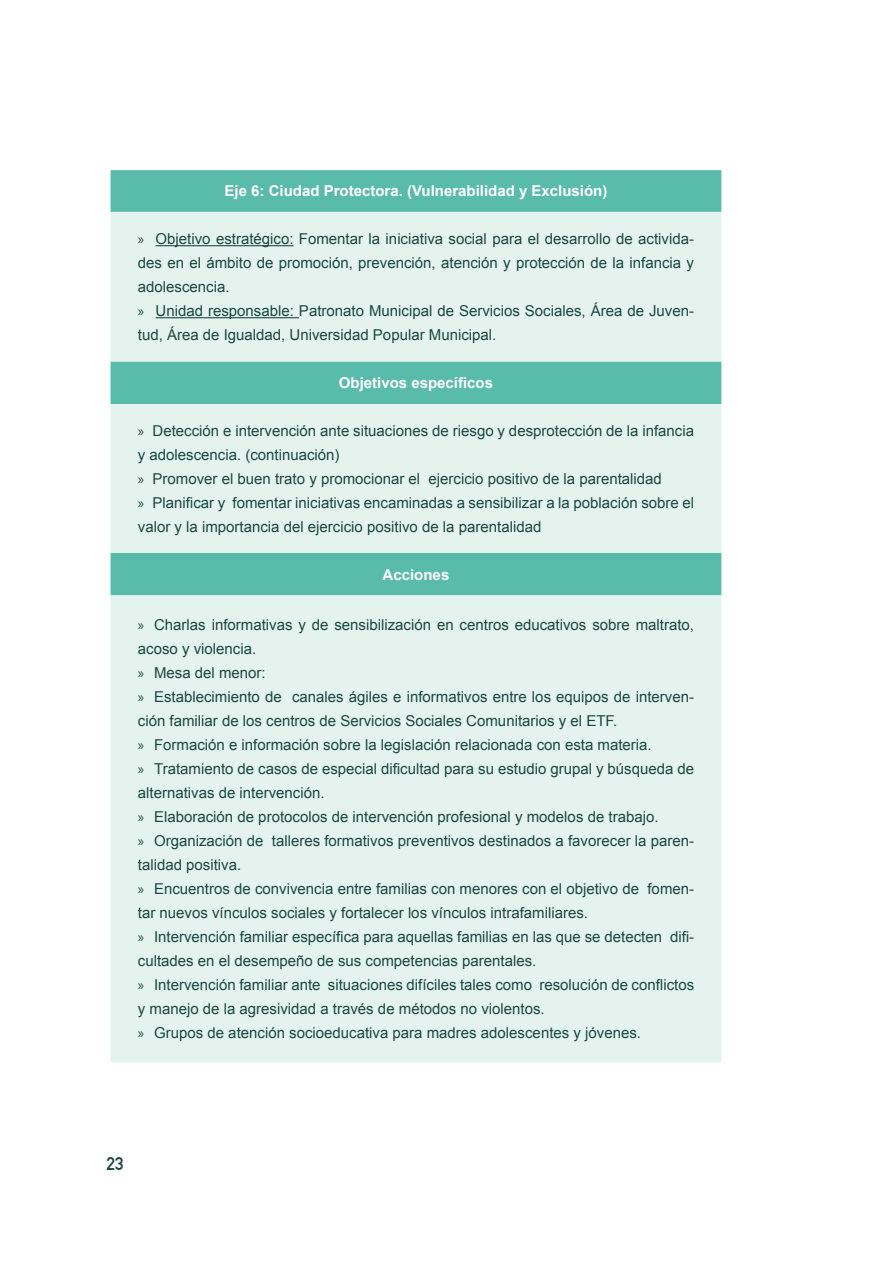
<style>
.page{position:relative;width:893px;height:1263px;background:#fff}
.page>*{position:absolute;margin:0;border:0;box-sizing:border-box;transform-origin:0 0}
.t1{font:700 18px "DIN Alternate";color:#1a473f}
.t2{font:15px/24px "Arial";color:#1a473f}
.t3{font:700 15px "Arial";color:#fff}
.s1{font-family:"Myriad Pro"}
</style>
<div class="page">
<div style="left:111px;top:170px;width:610px;height:42px;background:#59bbaa"></div>
<svg style="left:111px;top:212px;width:610px;height:850px;background:#d7ede8"></svg>
<hr style="left:156px;top:245px;width:138px;height:1px;background:#1a473f">
<hr style="left:156px;top:317px;width:143px;height:1px;background:#1a473f">
<p class="t3" style="left:225px;top:181px;width:384px">Eje 6: Ciudad Protectora. (Vulnerabilidad y Exclusión)</p>
<p class="t2" style="left:138px;top:227px;width:558px"><span class="s1">»</span> Objetivo estratégico: Fomentar la iniciativa social para el desarrollo de activida&shy;des en el ámbito de promoción, prevención, atención y protección de la infancia y adolescencia.<br><span class="s1">»</span> Unidad responsable: Patronato Municipal de Servicios Sociales, Área de Juven&shy;tud, Área de Igualdad, Universidad Popular Municipal.</p>
<p class="t3" style="left:339px;top:373px;width:156px">Objetivos específicos</p>
<p class="t2" style="left:138px;top:419px;width:558px"><span class="s1">»</span> Detección e intervención ante situaciones de riesgo y desprotección de la infancia y adolescencia. (continuación)<br><span class="s1">»</span> Promover el buen trato y promocionar el ejercicio positivo de la parentalidad<br><span class="s1">»</span> Planificar y fomentar iniciativas encaminadas a sensibilizar a la población sobre el valor y la importancia del ejercicio positivo de la parentalidad</p>
<p class="t3" style="left:383px;top:564px;width:68px">Acciones</p>
<p class="t2" style="left:138px;top:613px;width:558px"><span class="s1">»</span> Charlas informativas y de sensibilización en centros educativos sobre maltrato, acoso y violencia.<br><span class="s1">»</span> Mesa del menor:<br><span class="s1">»</span> Establecimiento de canales ágiles e informativos entre los equipos de interven&shy;ción familiar de los centros de Servicios Sociales Comunitarios y el ETF.<br><span class="s1">»</span> Formación e información sobre la legislación relacionada con esta materia.<br><span class="s1">»</span> Tratamiento de casos de especial dificultad para su estudio grupal y búsqueda de alternativas de intervención.<br><span class="s1">»</span> Elaboración de protocolos de intervención profesional y modelos de trabajo.<br><span class="s1">»</span> Organización de talleres formativos preventivos destinados a favorecer la paren&shy;talidad positiva.<br><span class="s1">»</span> Encuentros de convivencia entre familias con menores con el objetivo de fomen&shy;tar nuevos vínculos sociales y fortalecer los vínculos intrafamiliares.<br><span class="s1">»</span> Intervención familiar específica para aquellas familias en las que se detecten difi&shy;cultades en el desempeño de sus competencias parentales.<br><span class="s1">»</span> Intervención familiar ante situaciones difíciles tales como resolución de conflictos y manejo de la agresividad a través de métodos no violentos.<br><span class="s1">»</span> Grupos de atención socioeducativa para madres adolescentes y jóvenes.</p>
<p class="t1" style="left:106px;top:1149px;width:19px">23</p>
</div>
